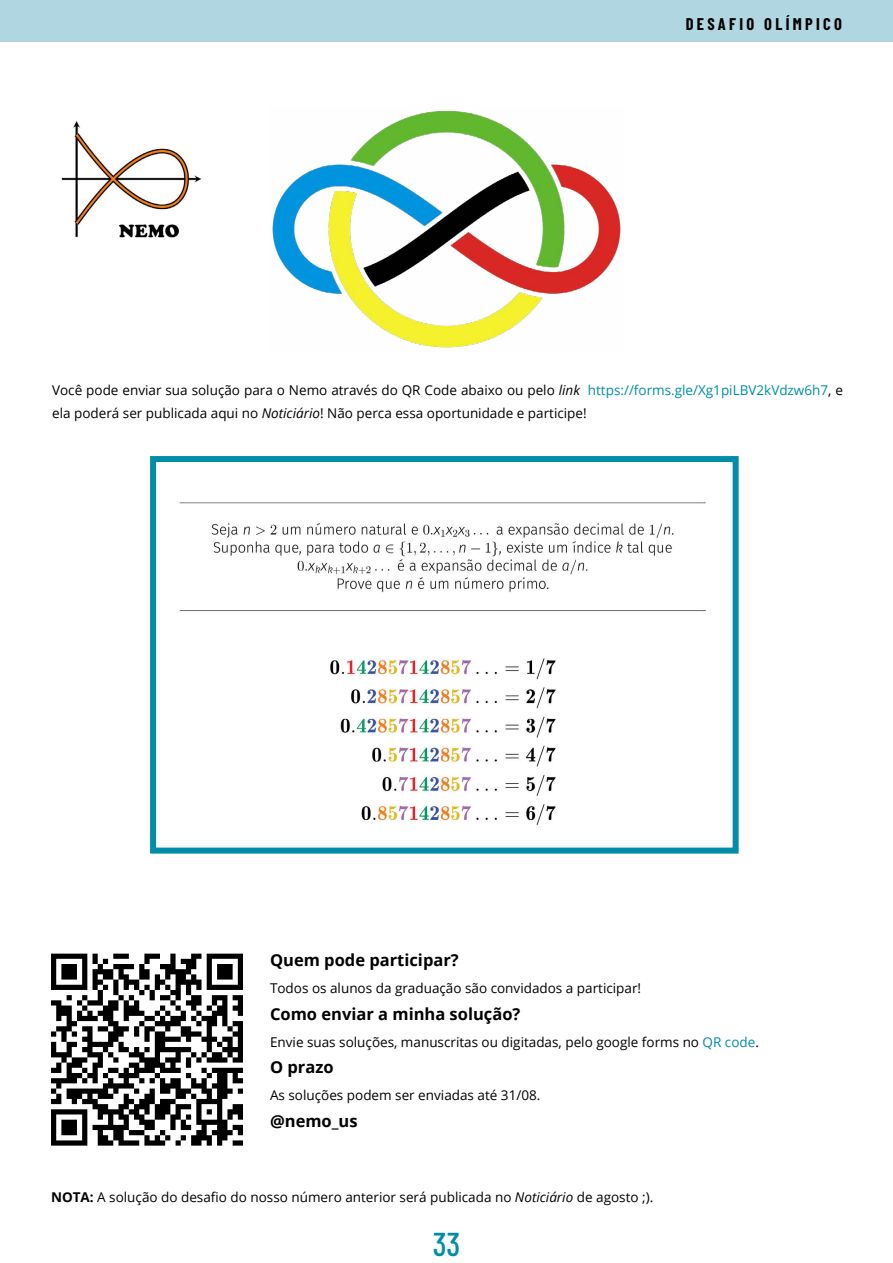
<style>
.page{position:relative;width:893px;height:1263px;background:#fff}
.page>*{position:absolute;margin:0;border:0;box-sizing:border-box;transform-origin:0 0}
.t1{font:500 33px "Barlow Condensed";color:#008da8}
.t2{font:700 16.5px "Open Sans";color:#000}
.t3{font:700 16.5px "Barlow Condensed";letter-spacing:.2em;color:#000}
.t4{font:13.5px/22.5px "Open Sans";color:#000}
.s1{font-style:italic}
.s2{color:#008da8}
.s3{font-weight:700}
</style>
<div class="page">
<img style="left:272px;top:111px;width:349px;height:237px">
<div style="left:0;top:0;width:893px;height:41px;background:#b0d7e1"></div>
<img style="left:179px;top:502px;width:527px;height:324px">
<div style="left:150px;top:456px;width:589px;height:397px;border:6px solid #008da8"></div>
<svg style="left:51px;top:954px;width:192px;height:191px"></svg>
<img style="left:61px;top:121px;width:140px;height:117px">
<p class="t3" style="left:686px;top:13px;width:158px">DESAFIO OLÍMPICO</p>
<p class="t4" style="left:52px;top:379px;width:792px">Você pode enviar sua solução para o Nemo através do QR Code abaixo ou pelo <span class="s1">link</span> <span class="s2">https://forms.gle/Xg1piLBV2kVdzw6h7</span>, e ela poderá ser publicada aqui no <span class="s1">Noticiário</span>! Não perca essa oportunidade e participe!</p>
<p class="t2" style="left:270px;top:948px;width:190px">Quem pode participar?</p>
<p class="t4" style="left:270px;top:976px;width:373px">Todos os alunos da graduação são convidados a participar!</p>
<p class="t2" style="left:270px;top:1002px;width:252px">Como enviar a minha solução?</p>
<p class="t4" style="left:270px;top:1030px;width:490px">Envie suas soluções, manuscritas ou digitadas, pelo google forms no <span class="s2">QR code</span>.</p>
<p class="t2" style="left:270px;top:1055px;width:65px">O prazo</p>
<p class="t4" style="left:270px;top:1083px;width:272px">As soluções podem ser enviadas até 31/08.</p>
<p class="t2" style="left:270px;top:1109px;width:89px">@nemo_us</p>
<p class="t4" style="left:51px;top:1185px;width:604px"><span class="s3">NOTA:</span> A solução do desafio do nosso número anterior será publicada no <span class="s1">Noticiário</span> de agosto ;).</p>
<h1 class="t1" style="left:433px;top:1220px;width:29px">33</h1>
</div>
